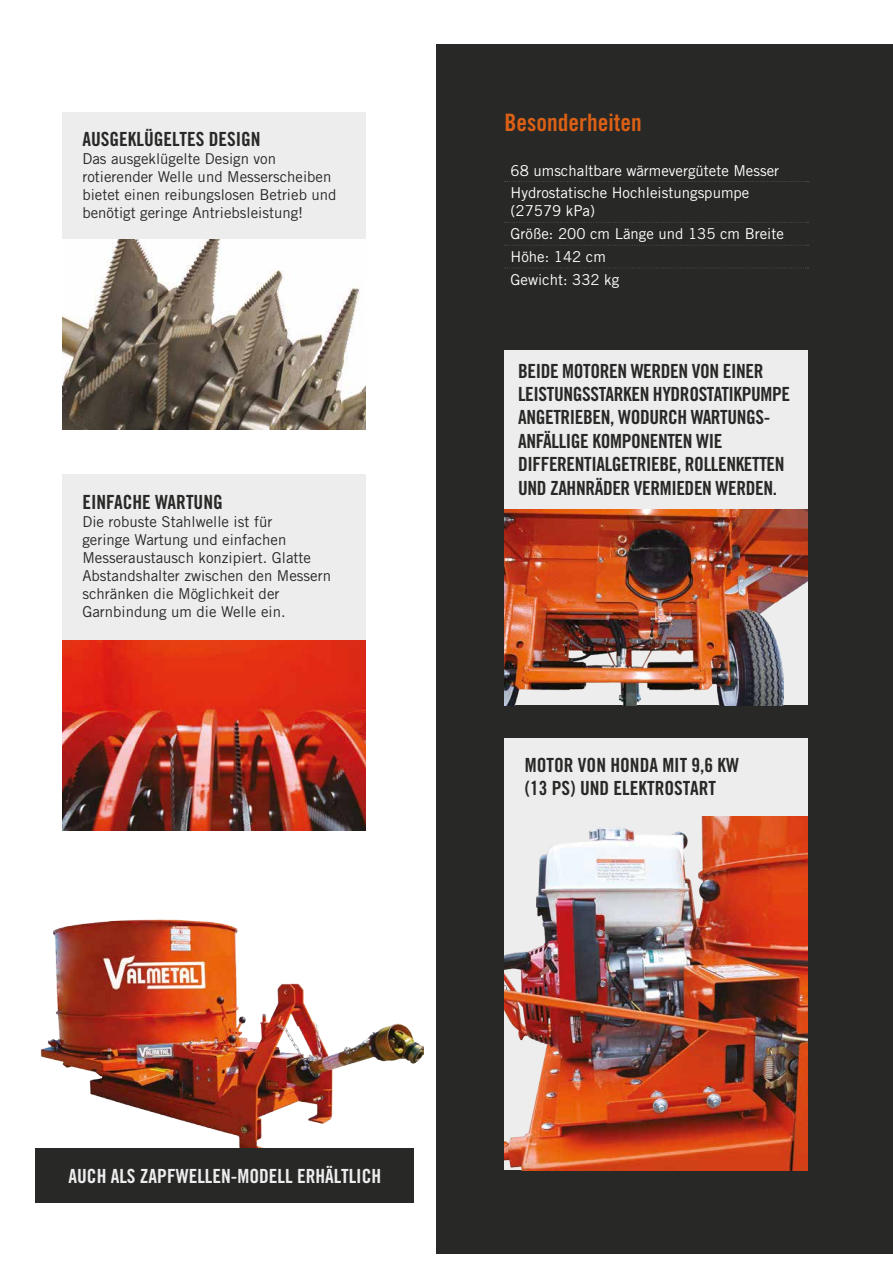
<style>
.page{position:relative;width:893px;height:1263px;background:#fff}
.page>*{position:absolute;margin:0;border:0;box-sizing:border-box;transform-origin:0 0}
.t1{font:24px "Trade Gothic LT Std Bd Cn 20";color:#db6015}
.t2{font:19.5px/23.4px "Trade Gothic LT Std Bd Cn 20";letter-spacing:-.02em;color:#282827}
.t3{font:19.5px/23.4px "Trade Gothic LT Std Bd Cn 20";color:#282827}
.t4{font:19.5px "Trade Gothic LT Std Bd Cn 20";color:#ededed}
.t5{font:15px/18px "Trade Gothic LT Std";color:#282827}
.t6{font:15px/22.8px "Trade Gothic LT Std";color:#fff}
</style>
<div class="page">
<hr style="left:0;top:796px;width:1px;height:457px;background:#ededed">
<div style="left:436px;top:44px;width:457px;height:1209px;background:#282827"></div>
<img style="left:62px;top:639px;width:303px;height:191px">
<img style="left:62px;top:238px;width:303px;height:191px">
<img style="left:35px;top:919px;width:388px;height:243px">
<img style="left:505px;top:815px;width:303px;height:355px">
<img style="left:505px;top:508px;width:303px;height:197px">
<div style="left:62px;top:474px;width:303px;height:165px;background:#ededed"></div>
<div style="left:62px;top:112px;width:303px;height:126px;background:#ededed"></div>
<div style="left:36px;top:1148px;width:378px;height:55px;background:#282827"></div>
<svg style="left:505px;top:181px;width:303px;height:1px"></svg>
<svg style="left:505px;top:245px;width:303px;height:1px"></svg>
<svg style="left:505px;top:222px;width:303px;height:1px"></svg>
<svg style="left:505px;top:268px;width:303px;height:1px"></svg>
<div style="left:505px;top:737px;width:303px;height:78px;background:#ededed"></div>
<div style="left:505px;top:350px;width:303px;height:158px;background:#ededed"></div>
<h2 class="t3" style="left:82px;top:127px;width:180px">AUSGEKLÜGELTES DESIGN</h2>
<p class="t5" style="left:82px;top:150px;width:256px">Das ausgeklügelte Design von rotierender Welle und Messerscheiben bietet einen reibungslosen Betrieb und benötigt geringe Antriebsleistung!</p>
<h2 class="t3" style="left:82px;top:490px;width:142px">EINFACHE WARTUNG</h2>
<p class="t5" style="left:82px;top:512px;width:250px">Die robuste Stahlwelle ist für<br>geringe Wartung und einfachen<br>Messeraustausch konzipiert. Glatte<br>Abstandshalter zwischen den Messern schränken die Möglichkeit der<br>Garnbindung um die Welle ein.</p>
<h1 class="t1" style="left:505px;top:107px;width:139px">Besonderheiten</h1>
<p class="t6" style="left:511px;top:159px;width:270px">68 umschaltbare wärmevergütete Messer<br>Hydrostatische Hochleistungspumpe</p>
<p class="t6" style="left:511px;top:199px;width:275px">(27579 kPa)<br>Größe: 200 cm Länge und 135 cm Breite<br>Höhe: 142 cm<br>Gewicht: 332 kg</p>
<h2 class="t2" style="left:518px;top:359px;width:274px">BEIDE MOTOREN WERDEN VON EINER LEISTUNGSSTARKEN HYDROSTATIKPUMPE ANGETRIEBEN, WODURCH WARTUNGS-ANFÄLLIGE KOMPONENTEN WIE DIFFERENTIALGETRIEBE, ROLLENKETTEN UND ZAHNRÄDER VERMIEDEN WERDEN.</h2>
<h2 class="t3" style="left:525px;top:753px;width:216px">MOTOR VON HONDA MIT 9,6 KW (13 PS) UND ELEKTROSTART</h2>
<h2 class="t4" style="left:69px;top:1164px;width:314px">AUCH ALS ZAPFWELLEN-MODELL ERHÄLTLICH</h2>
</div>
